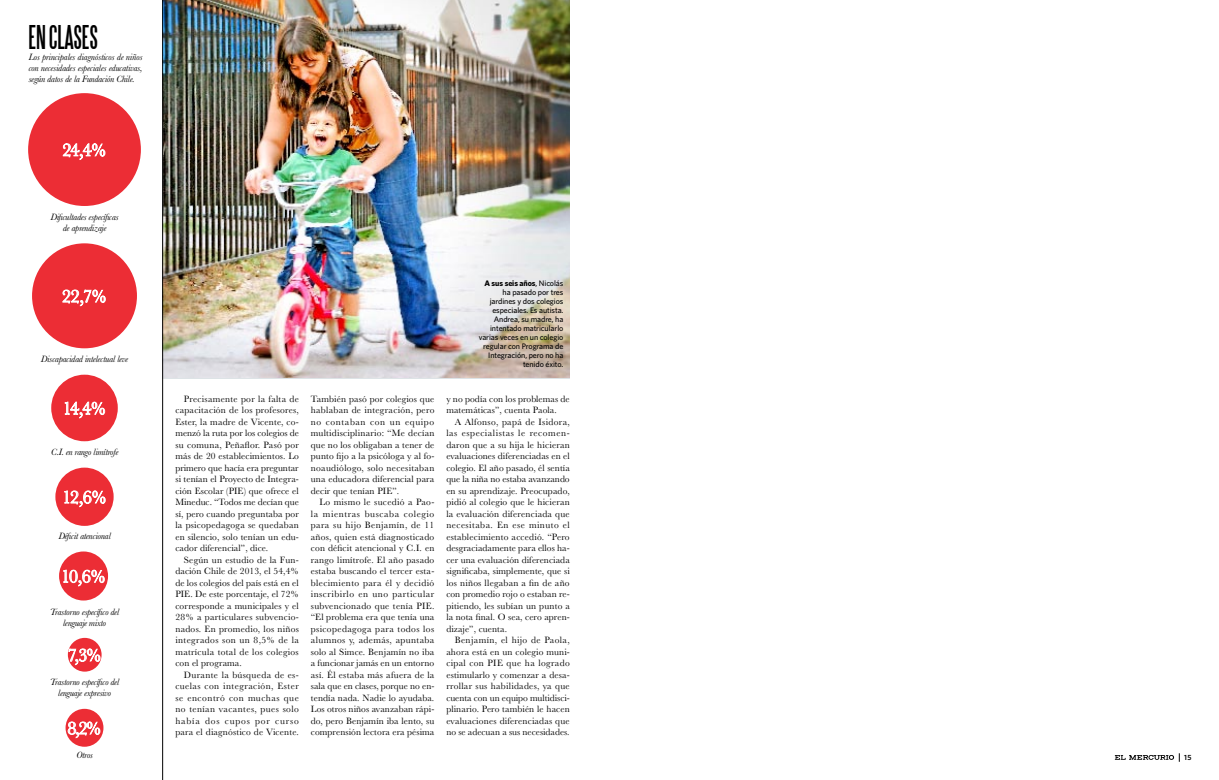
<style>
.page{position:relative;width:1219px;height:780px;background:#fff}
.page>*{position:absolute;margin:0;border:0;box-sizing:border-box;transform-origin:0 0}
.t1{font:30px "Steelfish";letter-spacing:-.005em;color:#000}
.t2{font:18.5px "Baskerville MT Std";letter-spacing:-.07em;color:#fff}
.t3{font:9.5px/11.5px "Baskerville MT Std";letter-spacing:.015em;color:#000;text-align:justify}
.t4{font:italic 9.5px/11px "Baskerville MT Std";letter-spacing:-.02em;color:#000;text-align:center}
.t5{font:500 8px/9px "Whitney";letter-spacing:-.01em;color:#000;text-align:right}
.t6{font:600 7.5px "Whitney";color:#000}
.s1{font-weight:700}
</style>
<div class="page">
<svg style="left:1115px;top:753px;width:65px;height:8px"></svg>
<img style="left:163px;top:0;width:407px;height:378px">
<hr style="left:162px;top:0;width:1px;height:780px;background:#000">
<div style="left:28px;top:93px;width:113px;height:113px;background:#ec2d35;border-radius:50%"></div>
<svg style="left:63px;top:143px;width:42px;height:17px"></svg>
<div style="left:32px;top:243px;width:105px;height:105px;background:#ec2d35;border-radius:50%"></div>
<svg style="left:63px;top:290px;width:43px;height:16px"></svg>
<div style="left:55px;top:467px;width:59px;height:59px;background:#ec2d35;border-radius:50%"></div>
<svg style="left:64px;top:490px;width:41px;height:17px"></svg>
<div style="left:59px;top:551px;width:49px;height:49px;background:#ec2d35;border-radius:50%"></div>
<svg style="left:63px;top:570px;width:42px;height:16px"></svg>
<div style="left:68px;top:637px;width:34px;height:34px;background:#ec2d35;border-radius:50%"></div>
<svg style="left:69px;top:648px;width:31px;height:16px"></svg>
<div style="left:66px;top:708px;width:37px;height:38px;background:#ec2d35;border-radius:50%"></div>
<svg style="left:68px;top:721px;width:32px;height:16px"></svg>
<div style="left:51px;top:374px;width:67px;height:67px;background:#ec2d35;border-radius:50%"></div>
<svg style="left:65px;top:402px;width:40px;height:16px"></svg>
<h1 class="t1" style="left:29px;top:22px;width:71px">EN CLASES</h1>
<p class="t4" style="left:28px;top:52px;width:115px;text-align:justify">Los principales diagnósticos de niños con necesidades especiales educativas, según datos de la Fundación Chile.</p>
<h2 class="t2" style="left:62px;top:139px;width:46px">24,4%</h2>
<p class="t4" style="left:51px;top:211px;width:70px">Dificultades específicas de aprendizaje</p>
<h2 class="t2" style="left:62px;top:285px;width:47px">22,7%</h2>
<p class="t4" style="left:41px;top:353px;width:89px">Discapacidad intelectual leve</p>
<h2 class="t2" style="left:63px;top:397px;width:45px">14,4%</h2>
<p class="t4" style="left:51px;top:446px;width:69px">C.I. en rango limítrofe</p>
<h2 class="t2" style="left:62px;top:486px;width:47px">12,6%</h2>
<p class="t4" style="left:58px;top:530px;width:54px">Déficit atencional</p>
<h2 class="t2" style="left:61px;top:565px;width:47px">10,6%</h2>
<p class="t4" style="left:50px;top:606px;width:71px">Trastorno específico del lenguaje mixto</p>
<h2 class="t2" style="left:68px;top:644px;width:36px">7,3%</h2>
<p class="t4" style="left:50px;top:676px;width:71px">Trastorno específico del lenguaje expresivo</p>
<h2 class="t2" style="left:67px;top:717px;width:36px">8,2%</h2>
<p class="t4" style="left:76px;top:749px;width:18px">Otros</p>
<p class="t3" style="left:175px;top:393px;width:125px;text-indent:9px">Precisamente por la falta de capacitación de los profesores, Ester, la madre de Vicente, co&shy;menzó la ruta por los colegios de su comuna, Peñaflor. Pasó por más de 20 establecimientos. Lo primero que hacía era preguntar si tenían el Proyecto de Integra&shy;ción Escolar (PIE) que ofrece el Mineduc. “Todos me decían que sí, pero cuando preguntaba por la psicopedagoga se quedaban en silencio, solo tenían un edu&shy;cador diferencial”, dice.</p>
<p class="t3" style="left:175px;top:554px;width:125px;text-indent:9px">Según un estudio de la Fun&shy;dación Chile de 2013, el 54,4% de los colegios del país está en el PIE. De este porcentaje, el 72% corresponde a municipales y el 28% a particulares subvencio&shy;nados. En promedio, los niños integrados son un 8,5% de la matrícula total de los colegios con el programa.</p>
<p class="t3" style="left:175px;top:669px;width:125px;text-indent:9px">Durante la búsqueda de es&shy;cuelas con integración, Ester se encontró con muchas que no tenían vacantes, pues solo había dos cupos por curso para el diagnóstico de Vicente.</p>
<p class="t3" style="left:311px;top:393px;width:125px">También pasó por colegios que hablaban de integración, pero no contaban con un equipo multidisciplinario: “Me decían que no los obligaban a tener de punto fijo a la psicóloga y al fo&shy;noaudiólogo, solo necesitaban una educadora diferencial para decir que tenían PIE”.</p>
<p class="t3" style="left:311px;top:496px;width:125px;text-indent:9px">Lo mismo le sucedió a Pao&shy;la mientras buscaba colegio para su hijo Benjamín, de 11 años, quien está diagnosticado con déficit atencional y C.I. en rango limítrofe. El año pasado estaba buscando el tercer esta&shy;blecimiento para él y decidió inscribirlo en uno particular subvencionado que tenía PIE. “El problema era que tenía una psicopedagoga para todos los alumnos y, además, apuntaba solo al Simce. Benjamín no iba a funcionar jamás en un entorno así. Él estaba más afuera de la sala que en clases, porque no en&shy;tendía nada. Nadie lo ayudaba.<br>Los otros niños avanzaban rápi&shy;do, pero Benjamín iba lento, su comprensión lectora era pésima</p>
<p class="t5" style="left:479px;top:278px;width:86px"><span class="s1">A sus seis años</span>, N icolás ha pasado por tres jardines y dos colegios especiales. Es autista.<br>Andrea, su madre, ha intentado matricularlo varias veces en un colegio regular con Programa de<br>I ntegración, pero no ha tenido éxito.</p>
<p class="t3" style="left:446px;top:393px;width:125px">y no podía con los problemas de matemáticas”, cuenta Paola.</p>
<p class="t3" style="left:446px;top:416px;width:125px;text-indent:9px">A Alfonso, papá de Isidora, las especialistas le recomen&shy;daron que a su hija le hicieran evaluaciones diferenciadas en el colegio. El año pasado, él sentía que la niña no estaba avanzando en su aprendizaje. Preocupado, pidió al colegio que le hicieran la evaluación diferenciada que necesitaba. En ese minuto el establecimiento accedió. “Pero desgraciadamente para ellos ha&shy;cer una evaluación diferenciada significaba, simplemente, que si los niños llegaban a fin de año con promedio rojo o estaban re&shy;pitiendo, les subían un punto a la nota final. O sea, cero apren&shy;dizaje”, cuenta.</p>
<p class="t3" style="left:446px;top:634px;width:125px;text-indent:9px">Benjamín, el hijo de Paola, ahora está en un colegio muni&shy;cipal con PIE que ha logrado estimularlo y comenzar a desa&shy;rrollar sus habilidades, ya que cuenta con un equipo multidisci&shy;plinario. Pero también le hacen evaluaciones diferenciadas que no se adecuan a sus necesidades.</p>
<p class="t6" style="left:1184px;top:752px;width:9px">15</p>
</div>
